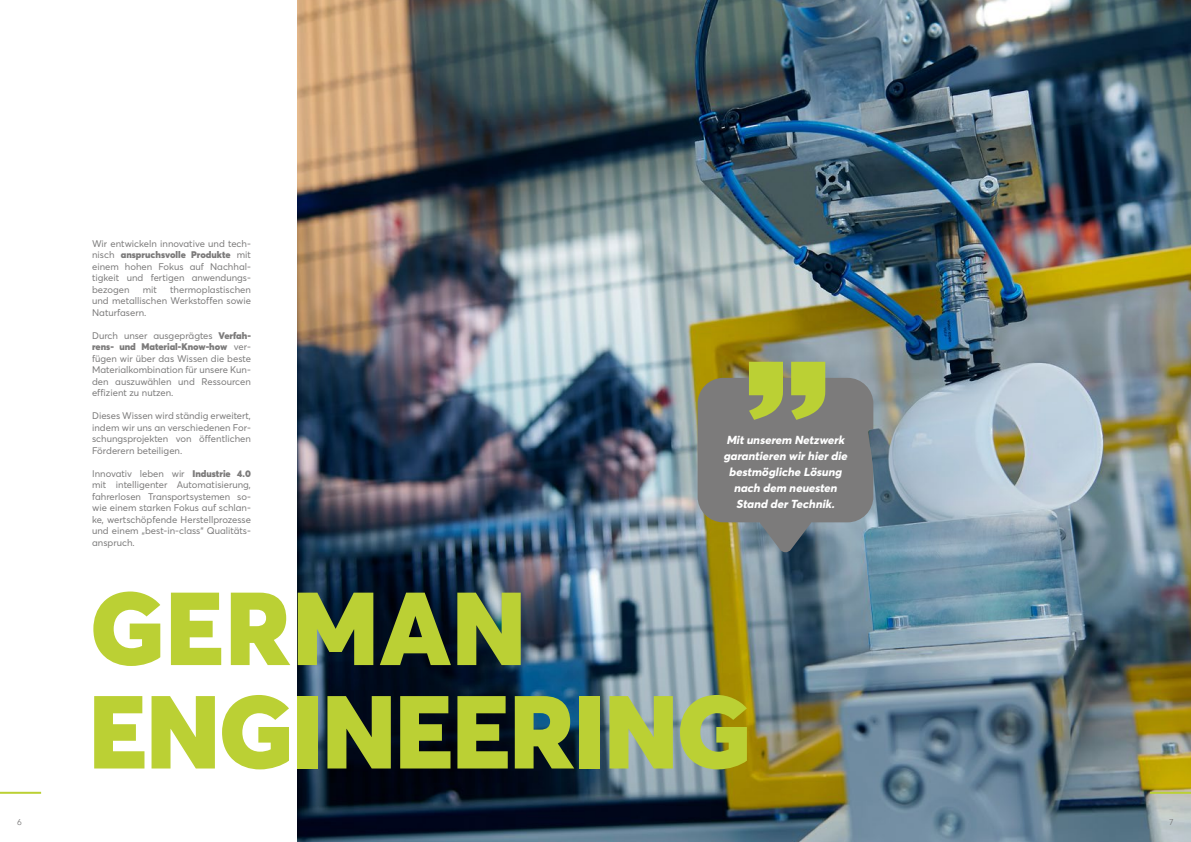
<style>
.page{position:relative;width:1191px;height:842px;background:#fff}
.page>*{position:absolute;margin:0;border:0;box-sizing:border-box;transform-origin:0 0}
.t1{font:900 102px/103.4px "Averta PE";letter-spacing:-.015em;color:#bbd034}
.t2{font:italic 800 11.5px/16px "Averta PE";color:#fff;text-align:center}
.t3{font:9.5px/11.5px "Averta PE";color:#7c7b7b;text-align:justify}
.t4{font:8.5px "Avenir";color:#7c7b7b}
.s1{font-weight:900}
</style>
<div class="page">
<img style="left:298px;top:0;width:893px;height:842px">
<hr style="left:0;top:792px;width:41px;height:2px;background:#bbd034">
<hr style="left:1149px;top:792px;width:42px;height:2px;background:#bbd034">
<svg style="left:697px;top:362px;width:176px;height:190px;background:#848771"></svg>
<img style="left:864px;top:392px;width:274px;height:240px">
<p class="t4" style="left:17px;top:817px;width:6px">6</p>
<p class="t3" style="left:92px;top:237px;width:160px">Wir entwickeln innovative und tech&shy;nisch <span class="s1">anspruchsvolle Produkte</span> mit einem hohen Fokus auf Nachhal&shy;tigkeit und fertigen anwendungs&shy;bezogen</p>
<p class="t3" style="left:92px;top:283px;width:160px;text-indent:78px">thermoplastischen und metallischen Werkstoffen sowie Naturfasern.</p>
<p class="t3" style="left:92px;top:329px;width:160px">Durch unser ausgeprägtes <span class="s1">Verfah&shy;rens- und Material-Know-how</span> ver&shy;fügen wir über das Wissen die beste Materialkombination für unsere Kun&shy;den auszuwählen und Ressourcen effizient zu nutzen.</p>
<p class="t3" style="left:92px;top:410px;width:160px">Dieses Wissen wird ständig erweitert, indem wir uns an verschiedenen For&shy;schungsprojekten von öffentlichen Förderern beteiligen.</p>
<p class="t3" style="left:92px;top:467px;width:160px">Innovativ leben wir <span class="s1">Industrie 4.0 </span>mit intelligenter Automatisierung, fahrerlosen Transportsystemen so&shy;wie einem starken Fokus auf schlan&shy;ke, wertschöpfende Herstellprozesse und einem „best-in-class“ Qualitäts&shy;anspruch.</p>
<p class="t3" style="left:143px;top:283px;width:16px">mit</p>
<p class="t2" style="left:723px;top:431px;width:128px">Mitunserem Netzwerk garantieren wirhierdie bestmögliche Lösung nach dem neuesten<br>Stand derTechnik.</p>
<h1 class="t1" style="left:89px;top:572px;width:663px">GERMAN<br>ENGINEERING</h1>
<p class="t4" style="left:1169px;top:817px;width:6px">7</p>
</div>
